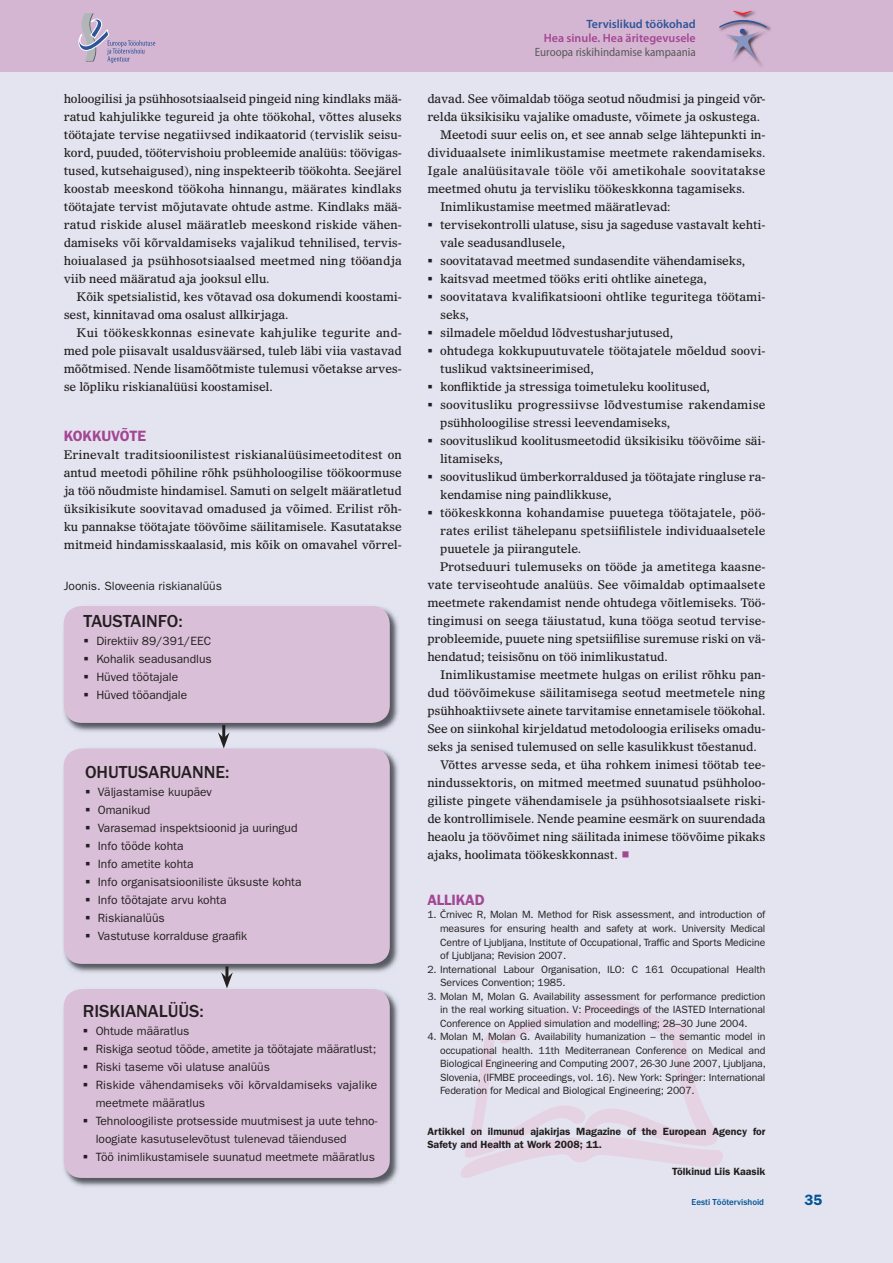
<style>
.page{position:relative;width:893px;height:1263px;background:#fff}
.page>*{position:absolute;margin:0;border:0;box-sizing:border-box;transform-origin:0 0}
.t1{font:500 18px "Franklin Gothic";color:#231f20}
.t2{font:600 15px "ITC Franklin Gothic Std";letter-spacing:-.01em;color:#a34793}
.t3{font:600 15px "ITC Franklin Gothic Std";color:#005496}
.t4{font:12px/18px "Olympian LT Std";letter-spacing:-.01em;color:#231f20;text-align:justify}
.t5{font:12px/18px "ITC Franklin Gothic Std";color:#231f20}
.t6{font:12px "Olympian LT Std";letter-spacing:.01em;color:#231f20}
.t7{font:semi-condensed 12px "Myriad Pro";color:#58595b}
.t8{font:600 12px "Myriad Pro";color:#a34793}
.t9{font:600 12px "Myriad Pro";color:#2e5598}
.t10{font:10.5px/13.5px "ITC Franklin Gothic Std";letter-spacing:-.01em;color:#231f20;text-align:justify}
.t11{font:600 10.5px/13.5px "ITC Franklin Gothic Std";color:#231f20}
.t12{font:500 9px "Franklin Gothic";color:#005496}
.s1{font-family:"Myriad Pro"}
</style>
<div class="page">
<div style="left:0;top:64px;width:893px;height:1199px;background:#e4e4f0"></div>
<div style="left:0;top:0;width:893px;height:71px;background:#d5b6d2"></div>
<svg style="left:78px;top:13px;width:77px;height:50px"></svg>
<img style="left:733px;top:10px;width:38px;height:57px">
<svg style="left:719px;top:11px;width:47px;height:52px"></svg>
<img style="left:63px;top:988px;width:336px;height:199px">
<div style="left:64px;top:989px;width:326px;height:189px;background:#dabfd8;border-radius:18px"></div>
<img style="left:63px;top:748px;width:336px;height:225px">
<div style="left:64px;top:748px;width:326px;height:216px;background:#dabfd8;border-radius:18px"></div>
<img style="left:63px;top:606px;width:336px;height:126px">
<div style="left:64px;top:606px;width:326px;height:117px;background:#dabfd8;border-radius:18px"></div>
<svg style="left:218px;top:725px;width:12px;height:23px"></svg>
<svg style="left:221px;top:966px;width:12px;height:22px"></svg>
<svg style="left:461px;top:999px;width:262px;height:179px"></svg>
<p class="t4" style="left:64px;top:90px;width:340px">holoogilisi ja psühhosotsiaalseid pingeid ning kindlaks mää&shy;ratud kahjulikke tegureid ja ohte töökohal, võttes aluseks töötajate tervise negatiivsed indikaatorid (tervislik seisu&shy;kord, puuded, töötervishoiu probleemide analüüs: töövigas&shy;tused, kutsehaigused), ning inspekteerib töökohta. Seejärel koostab meeskond töökoha hinnangu, määrates kindlaks töötajate tervist mõjutavate ohtude astme. Kindlaks mää&shy;ratud riskide alusel määratleb meeskond riskide vähen&shy;damiseks või kõrvaldamiseks vajalikud tehnilised, tervis&shy;hoiualased ja psühhosotsiaalsed meetmed ning tööandja viib need määratud aja jooksul ellu.</p>
<p class="t4" style="left:64px;top:288px;width:340px;text-indent:13px">Kõik spetsialistid, kes võtavad osa dokumendi koostami&shy;sest, kinnitavad oma osalust allkirjaga.</p>
<p class="t4" style="left:64px;top:324px;width:340px;text-indent:13px">Kui töökeskkonnas esinevate kahjulike tegurite and&shy;med pole piisavalt usaldusväärsed, tuleb läbi viia vastavad mõõtmised. Nende lisamõõtmiste tulemusi võetakse arves&shy;se lõpliku riskianalüüsi koostamisel.</p>
<p class="t2" style="left:64px;top:430px;width:84px">KOKKUVÕTE</p>
<p class="t4" style="left:64px;top:447px;width:340px">Erinevalt traditsioonilistest riskianalüüsimeetoditest on antud meetodi põhiline rõhk psühholoogilise töökoormuse ja töö nõudmiste hindamisel. Samuti on selgelt määratletud üksikisikute soovitavad omadused ja võimed. Erilist rõh&shy;ku pannakse töötajate töövõime säilitamisele. Kasutatakse mitmeid hindamisskaalasid, mis kõik on omavahel võrrel-</p>
<p class="t5" style="left:64px;top:577px;width:160px">Joonis. Sloveenia riskianalüüs</p>
<h1 class="t1" style="left:84px;top:615px;width:101px">TAUSTAINFO:</h1>
<p class="t5" style="left:96px;top:633px;width:117px">Direktiiv 89/391/EEC<br>Kohalik seadusandlus<br>Hüved töötajale<br>Hüved tööandjale</p>
<h1 class="t1" style="left:85px;top:766px;width:146px">OHUTUSARUANNE:</h1>
<p class="t5" style="left:98px;top:784px;width:205px">Väljastamise kuupäev<br>Omanikud<br>Varasemad inspektsioonid ja uuringud<br>Info tööde kohta<br>Info ametite kohta<br>Info organisatsiooniliste üksuste kohta<br>Info töötajate arvu kohta<br>Riskianalüüs<br>Vastutuse korralduse graafik</p>
<h1 class="t1" style="left:83px;top:1005px;width:122px">RISKIANALÜÜS:</h1>
<p class="t5" style="left:96px;top:1023px;width:283px">Ohtude määratlus<br>Riskiga seotud tööde, ametite ja töötajate määratlust; Riski taseme või ulatuse analüüs<br>Riskide vähendamiseks või kõrvaldamiseks vajalike meetmete määratlus<br>Tehnoloogiliste protsesside muutmisest ja uute tehno&shy;loogiate kasutuselevõtust tulenevad täiendused<br>Töö inimlikustamisele suunatud meetmete määratlus</p>
<p class="t9" style="left:587px;top:19px;width:111px">Tervislikud töökohad</p>
<p class="t8" style="left:544px;top:33px;width:154px">Hea sinule. Hea äritegevusele</p>
<p class="t7" style="left:535px;top:45px;width:162px">Euroopa riskihindamise kampaania</p>
<p class="t4" style="left:427px;top:90px;width:340px">davad. See võimaldab tööga seotud nõudmisi ja pingeid võr-</p>
<p class="t4" style="left:427px;top:108px;width:334px">relda üksikisiku vajalike omaduste, võimete ja oskustega.</p>
<p class="t4" style="left:440px;top:126px;width:327px">Meetodi suur eelis on, et see annab selge lähtepunkti in-</p>
<p class="t4" style="left:427px;top:144px;width:340px">dividuaalsete inimlikustamise meetmete rakendamiseks.</p>
<p class="t6" style="left:427px;top:165px;width:340px">Igale analüüsitavale tööle või ametikohale soovitatakse</p>
<p class="t4" style="left:427px;top:180px;width:319px">meetmed ohutu ja tervisliku töökeskkonna tagamiseks.</p>
<p class="t4" style="left:440px;top:198px;width:232px">Inimlikustamise meetmed määratlevad:</p>
<p class="t4" style="left:440px;top:216px;width:327px">tervisekontrolli ulatuse, sisu ja sageduse vastavalt kehti-</p>
<p class="t4" style="left:440px;top:234px;width:126px">vale seadusandlusele,</p>
<p class="t4" style="left:440px;top:252px;width:307px">soovitatavad meetmed sundasendite vähendamiseks,</p>
<p class="t4" style="left:440px;top:270px;width:268px">kaitsvad meetmed tööks eriti ohtlike ainetega,</p>
<p class="t4" style="left:440px;top:288px;width:327px">soovitatava kvalifikatsiooni ohtlike teguritega töötami-</p>
<p class="t4" style="left:440px;top:306px;width:30px">seks,</p>
<p class="t4" style="left:440px;top:324px;width:234px">silmadele mõeldud lõdvestusharjutused,</p>
<p class="t4" style="left:440px;top:342px;width:327px">ohtudega kokkupuutuvatele töötajatele mõeldud soovi-</p>
<p class="t4" style="left:440px;top:360px;width:155px">tuslikud vaktsineerimised,</p>
<p class="t4" style="left:440px;top:378px;width:271px">konfliktide ja stressiga toimetuleku koolitused,</p>
<p class="t6" style="left:440px;top:399px;width:327px">soovitusliku progressiivse lõdvestumise rakendamise</p>
<p class="t4" style="left:440px;top:414px;width:232px">psühholoogilise stressi leevendamiseks,</p>
<p class="t4" style="left:440px;top:432px;width:327px">soovituslikud koolitusmeetodid üksikisiku töövõime säi-</p>
<p class="t4" style="left:440px;top:450px;width:64px">litamiseks,</p>
<p class="t4" style="left:440px;top:468px;width:327px">soovituslikud ümberkorraldused ja töötajate ringluse ra-</p>
<p class="t4" style="left:440px;top:486px;width:173px">kendamise ning paindlikkuse,</p>
<p class="t4" style="left:440px;top:504px;width:327px">töökeskkonna kohandamise puuetega töötajatele, pöö-</p>
<p class="t4" style="left:440px;top:522px;width:327px">rates erilist tähelepanu spetsiifilistele individuaalsetele</p>
<p class="t4" style="left:440px;top:540px;width:143px">puuetele ja piirangutele.</p>
<p class="t4" style="left:440px;top:558px;width:327px">Protseduuri tulemuseks on tööde ja ametitega kaasne-</p>
<p class="t4" style="left:427px;top:576px;width:339px">vate terviseohtude analüüs. See võimaldab optimaalsete</p>
<p class="t4" style="left:427px;top:594px;width:340px">meetmete rakendamist nende ohtudega võitlemiseks. Töö-</p>
<p class="t4" style="left:427px;top:612px;width:340px">tingimusi on seega täiustatud, kuna tööga seotud tervise-</p>
<p class="t4" style="left:427px;top:630px;width:340px">probleemide, puuete ning spetsiifilise suremuse riski on vä-</p>
<p class="t4" style="left:427px;top:648px;width:242px">hendatud; teisisõnu on töö inimlikustatud.</p>
<p class="t4" style="left:440px;top:666px;width:327px">Inimlikustamise meetmete hulgas on erilist rõhku pan-</p>
<p class="t4" style="left:427px;top:684px;width:340px">dud töövõimekuse säilitamisega seotud meetmetele ning</p>
<p class="t4" style="left:427px;top:702px;width:340px">psühhoaktiivsete ainete tarvitamise ennetamisele töökohal.</p>
<p class="t4" style="left:427px;top:720px;width:340px">See on siinkohal kirjeldatud metodoloogia eriliseks omadu-</p>
<p class="t4" style="left:427px;top:738px;width:331px">seks ja senised tulemused on selle kasulikkust tõestanud.</p>
<p class="t4" style="left:440px;top:756px;width:327px">Võttes arvesse seda, et üha rohkem inimesi töötab tee-</p>
<p class="t4" style="left:427px;top:774px;width:340px">nindussektoris, on mitmed meetmed suunatud psühholoo-</p>
<p class="t4" style="left:427px;top:792px;width:340px">giliste pingete vähendamisele ja psühhosotsiaalsete riski-</p>
<p class="t4" style="left:427px;top:810px;width:340px">de kontrollimisele. Nende peamine eesmärk on suurendada</p>
<p class="t4" style="left:427px;top:828px;width:340px">heaolu ja töövõimet ning säilitada inimese töövõime pikaks</p>
<p class="t4" style="left:427px;top:846px;width:192px">ajaks, hoolimata töökeskkonnast.</p>
<p class="t2" style="left:427px;top:894px;width:59px">ALLIKAD</p>
<p class="t10" style="left:440px;top:909px;width:327px;text-indent:-13px">1. <span class="s1">Č</span>rnivec R, Molan M. Method for Risk assessment, and introduction of measures for ensuring health and safety at work. University Medical Centre of Ljubljana, Institute of Occupational, Traffic and Sports Medicine of Ljubljana; Revision 2007.</p>
<p class="t10" style="left:440px;top:963px;width:327px;text-indent:-13px">2. International Labour Organisation, ILO: C 161 Occupational Health<br>Services Convention; 1985.</p>
<p class="t10" style="left:440px;top:990px;width:327px;text-indent:-13px">3. Molan M, Molan G. Availability assessment for performance prediction in the real working situation. V: Proceedings of the IASTED International Conference on Applied simulation and modelling; 28–30 June 2004.</p>
<p class="t10" style="left:440px;top:1030px;width:327px;text-indent:-13px">4. Molan M, Molan G. Availability humanization – the semantic model in occupational health. 11th Mediterranean Conference on Medical and Biological Engineering and Computing 2007, 26-30 June 2007, Ljubljana, Slovenia, (IFMBE proceedings, vol. 16). New York: Springer: International Federation for Medical and Biological Engineering; 2007.</p>
<p class="t11" style="left:427px;top:1125px;width:340px">Artikkel on ilmunud ajakirjas Magazine of the European Agency for<br>Safety and Health at Work 2008; 11.</p>
<p class="t11" style="left:672px;top:1165px;width:95px">Tõlkinud Liis Kaasik</p>
<p class="t12" style="left:692px;top:1199px;width:74px">Eesti Töötervishoid</p>
<p class="t3" style="left:805px;top:1194px;width:19px">35</p>
</div>
